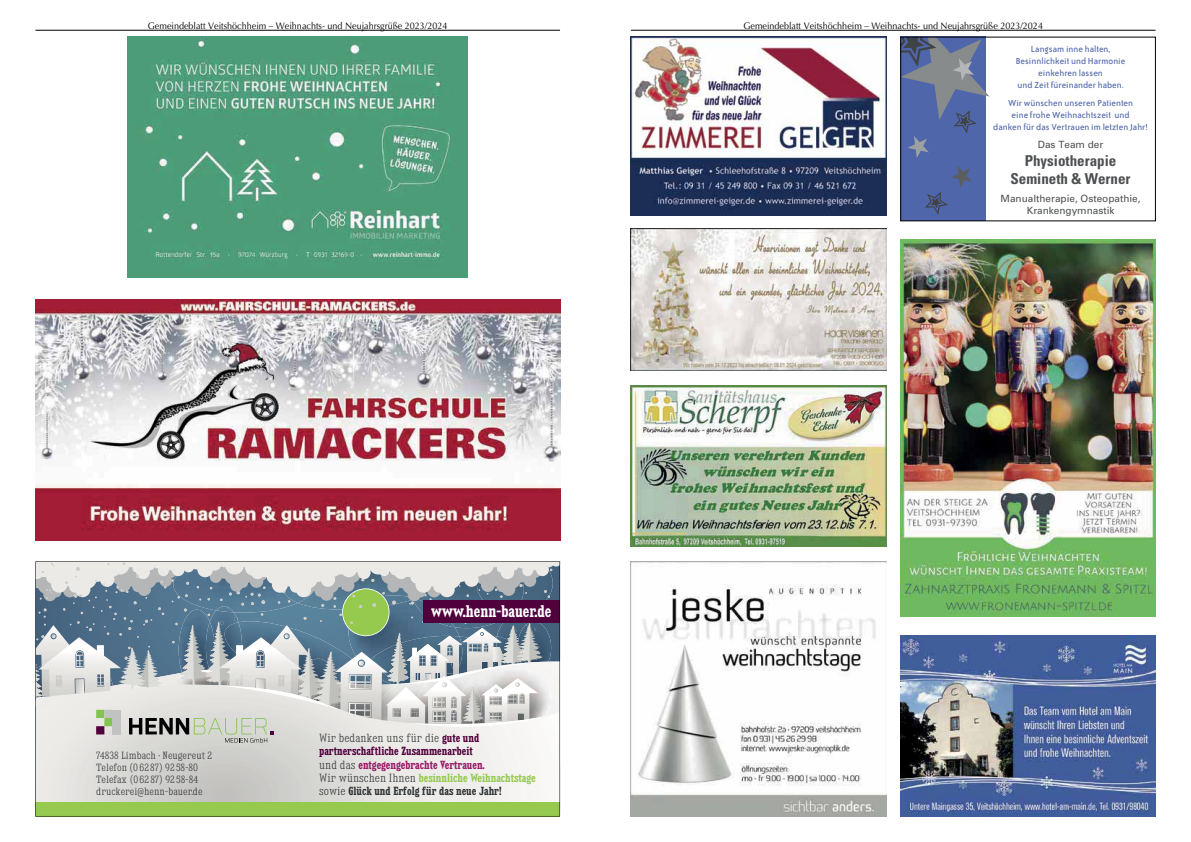
<style>
.page{position:relative;width:1191px;height:842px;background:#fff}
.page>*{position:absolute;margin:0;border:0;box-sizing:border-box;transform-origin:0 0}
.t1{font:700 condensed 15px/18px "Univers LT";color:#4d5052;text-align:center}
.t2{font:700 15px "Kingsbridge Cd Rg";color:#fff}
.t3{font:700 10.5px/13.1px "Kingsbridge Cd Rg";color:#50013d}
.t4{font:10.5px "Kingsbridge Cd Lt";color:#303335}
.t5{font:10px/12px "Bailey Sans ITC";color:#4f66aa;text-align:center}
.t6{font:10px/12px "Univers";color:#4d5052;text-align:center}
.t7{font:9.5px "Optima";color:#000;scale:.95 1}
.t8{font:9.3px/11.9px "Kingsbridge Cd Lt";color:#303335}
.s1{font-family:"Kingsbridge Cd Rg";font-weight:700;color:#50013d}
.s2{font-family:"Kingsbridge Cd Lt";font-weight:400;color:#303335}
.s3{color:#971867}
.s4{color:#95ca4f}
.s5{color:#303335}
</style>
<div class="page">
<hr style="left:35px;top:30px;width:525px;height:1px;background:#000">
<hr style="left:631px;top:30px;width:524px;height:1px;background:#000">
<img style="left:128px;top:37px;width:340px;height:241px">
<img style="left:631px;top:37px;width:255px;height:178px">
<img style="left:35px;top:299px;width:525px;height:241px">
<img style="left:631px;top:385px;width:255px;height:162px">
<img style="left:631px;top:229px;width:255px;height:141px">
<img style="left:900px;top:240px;width:255px;height:377px">
<div style="left:900px;top:37px;width:85px;height:184px;background:#4f66aa"></div>
<svg style="left:902px;top:39px;width:87px;height:119px"></svg>
<svg style="left:925px;top:165px;width:47px;height:50px"></svg>
<img style="left:900px;top:635px;width:255px;height:181px">
<img style="left:631px;top:561px;width:255px;height:255px">
<svg style="left:35px;top:743px;width:525px;height:73px;background:#d0dac0"></svg>
<svg style="left:35px;top:561px;width:525px;height:182px;background:#aab3b9"></svg>
<p class="t7" style="left:148px;top:21px;width:317px">Gemeindeblatt Veitshöchheim – Weihnachts- und Neujahrsgrüße 2023/2024</p>
<p class="t7" style="left:743px;top:21px;width:317px">Gemeindeblatt Veitshöchheim – Weihnachts- und Neujahrsgrüße 2023/2024</p>
<p class="t5" style="left:1015px;top:43px;width:111px">Langsam inne halten,<br>Besinnlichkeit und Harmonie einkehren lassen<br>und Zeit füreinander haben.</p>
<p class="t5" style="left:993px;top:97px;width:156px">Wir wünschen unseren Patienten<br>eine frohe Weihnachtszeit und<br>danken für das Vertrauen im letzten Jahr!</p>
<p class="t6" style="left:1037px;top:139px;width:67px">Das Team der</p>
<h1 class="t1" style="left:1010px;top:151px;width:122px">Physiotherapie<br>Semineth &amp; Werner</h1>
<p class="t6" style="left:1000px;top:193px;width:142px">Manualtherapie, Osteopathie,<br>Krankengymnastik</p>
<p class="t8" style="left:96px;top:750px;width:117px">74838 Limbach · Neugereut 2<br>Telefon (0 62 87) 92 58-80<br>Telefax (0 62 87) 92 58-84 druckerei@henn-bauer.de</p>
<h1 class="t2" style="left:431px;top:605px;width:122px">www.henn-bauer.de</h1>
<p class="t4" style="left:319px;top:734px;width:162px">Wir bedanken uns für die <span class="s1">gute und</span></p>
<p class="t3" style="left:319px;top:746px;width:218px">partnerschaftliche Zusammenarbeit<br><span class="s2">und das</span> <span class="s3">entgegengebrachte Vertrauen.<br></span><span class="s2">Wir wünschen Ihnen</span> <span class="s4">besinnliche Weihnachtstage </span><span class="s2">sowie</span> <span class="s5">Glück und Erfolg für das neue Jahr!</span></p>
</div>
